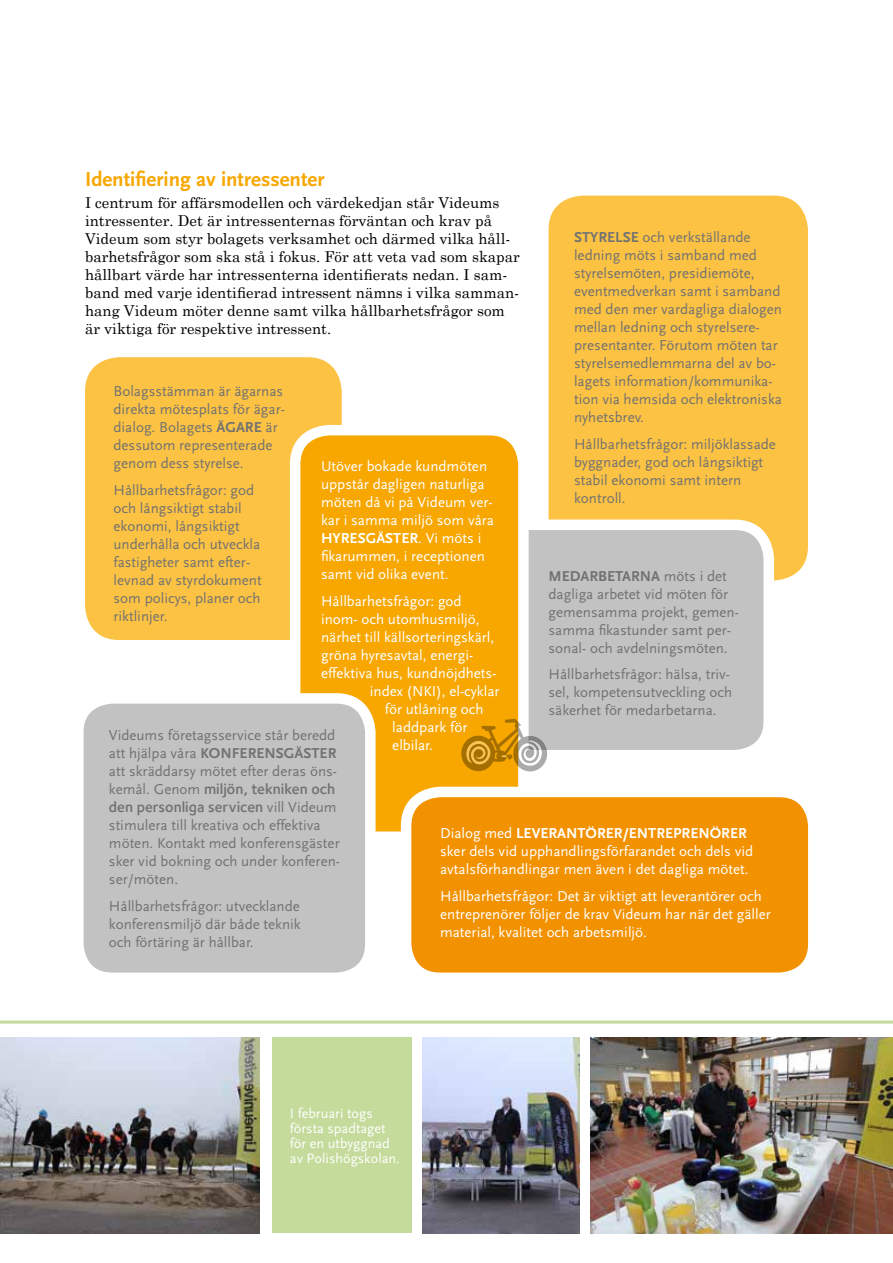
<style>
.page{position:relative;width:893px;height:1263px;background:#fff}
.page>*{position:absolute;margin:0;border:0;box-sizing:border-box;transform-origin:0 0}
.t1{font:700 21px "Scala Sans LF";color:#f7a700}
.t2{font:15px/18px "Scala Sans";color:#727271}
.t3{font:15px/18px "Scala Sans";color:#fff}
.t4{font:15px/18px "Century Schoolbook";color:#000}
.t5{font:600 15px/18px "Foundry Sterling";color:#727271}
.t6{font:700 15px "Scala Sans LF";color:#fff}
.t7{font:700 15px "Scala Sans LF";color:#727271}
.t8{font:14.25px/15px "Scala Sans";color:#fff}
.s1{font-family:"Scala Sans LF";font-weight:700}
.s2{font-family:"Scala Sans";font-weight:400}
</style>
<div class="page">
<hr style="left:0;top:1020px;width:893px;height:3px;background:#c4db9b">
<div style="left:549px;top:196px;width:259px;height:384px;background:#fcc243;border-radius:34px"></div>
<div style="left:85px;top:357px;width:257px;height:283px;background:#fcc243;border-radius:34px"></div>
<div style="left:463px;top:525px;width:306px;height:230px;background:#c2c2c2;border-radius:34px"></div>
<div style="left:458px;top:519px;width:316px;height:241px;border:10px solid #fff;border-radius:34px"></div>
<div style="left:295px;top:430px;width:228px;height:407px;background:#f7a700;border-radius:34px"></div>
<div style="left:290px;top:425px;width:239px;height:417px;border:10px solid #fff;border-radius:34px"></div>
<div style="left:78px;top:698px;width:292px;height:280px;background:#c2c2c2;border-radius:34px"></div>
<div style="left:73px;top:693px;width:303px;height:290px;border:10px solid #fff;border-radius:34px"></div>
<div style="left:406px;top:792px;width:407px;height:186px;background:#f39200;border-radius:34px"></div>
<div style="left:401px;top:787px;width:418px;height:196px;border:10px solid #fff;border-radius:34px"></div>
<svg style="left:461px;top:719px;width:86px;height:52px"></svg>
<div style="left:272px;top:1037px;width:139px;height:196px;background:#c4db9b"></div>
<img style="left:0;top:1037px;width:260px;height:196px">
<img style="left:590px;top:1037px;width:303px;height:196px">
<img style="left:423px;top:1037px;width:157px;height:196px">
<h1 class="t1" style="left:85px;top:167px;width:241px">Identifiering av intressenter</h1>
<p class="t4" style="left:85px;top:192px;width:436px">I centrum för affärsmodellen och värdekedjan står Videums intressenter. Det är intressenternas förväntan och krav på Videum som styr bolagets verksamhet och därmed vilka håll&shy;barhetsfrågor som ska stå i fokus. För att veta vad som skapar hållbart värde har intressenterna identifierats nedan. I sam&shy;band med varje identifierad intressent nämns i vilka samman&shy;hang Videum möter denne samt vilka hållbarhetsfrågor som är viktiga för respektive intressent.</p>
<p class="t2" style="left:574px;top:229px;width:210px"><span class="s1">STYRELSE</span> och verkställande ledning möts i samband med styrelsemöten, presidiemöte, eventmedverkan samt i samband med den mer vardagliga dialogen mellan ledning och styrelsere&shy;presentanter. Förutom möten tar styrelsemedlemmarna del av bo&shy;lagets information/kommunika&shy;tion via hemsida och elektroniska nyhetsbrev.</p>
<p class="t2" style="left:574px;top:435px;width:203px">Hållbarhetsfrågor: miljöklassade byggnader, god och långsiktigt stabil ekonomi samt intern kontroll.</p>
<p class="t2" style="left:114px;top:382px;width:173px">Bolagsstämman är ägarnas direkta mötesplats för ägar&shy;dialog. Bolagets <span class="s1">ÄGARE</span> är dessutom representerade genom dess styrelse.</p>
<p class="t2" style="left:114px;top:481px;width:150px">Hållbarhetsfrågor: god och långsiktigt stabil ekonomi, långsiktigt underhålla och utveckla fastigheter samt efter&shy;levnad av styrdokument som policys, planer och riktlinjer.</p>
<p class="t3" style="left:321px;top:458px;width:174px">Utöver bokade kundmöten uppstår dagligen naturliga möten då vi på Videum ver&shy;kar i samma miljö som våra</p>
<p class="t6" style="left:321px;top:530px;width:162px">HYRESGÄSTER<span class="s2">. Vi möts i</span></p>
<p class="t3" style="left:321px;top:548px;width:165px">fikarummen, i receptionen samt vid olika event.</p>
<p class="t3" style="left:321px;top:592px;width:142px">Hållbarhetsfrågor: god</p>
<p class="t3" style="left:321px;top:610px;width:160px">inom- och utomhusmiljö,</p>
<p class="t3" style="left:321px;top:628px;width:175px">närhet till källsorteringskärl,</p>
<p class="t3" style="left:321px;top:646px;width:154px">gröna hyresavtal, energi-</p>
<p class="t3" style="left:321px;top:664px;width:177px">effektiva hus, kundnöjdhets-</p>
<p class="t3" style="left:370px;top:682px;width:131px">index (NKI), el-cyklar</p>
<p class="t3" style="left:385px;top:700px;width:100px">för utlåning och</p>
<p class="t3" style="left:392px;top:718px;width:77px">laddpark för</p>
<p class="t3" style="left:392px;top:736px;width:42px">elbilar.</p>
<p class="t7" style="left:549px;top:568px;width:180px">MEDARBETARNA <span class="s2">möts i det</span></p>
<p class="t2" style="left:549px;top:585px;width:192px">dagliga arbetet vid möten för gemensamma projekt, gemen&shy;samma fikastunder samt per&shy;sonal- och avdelningsmöten.</p>
<p class="t2" style="left:549px;top:666px;width:185px">Hållbarhetsfrågor: hälsa, triv&shy;sel, kompetensutveckling och säkerhet för medarbetarna.</p>
<p class="t2" style="left:109px;top:727px;width:228px">Videums företagsservice står beredd</p>
<p class="t7" style="left:109px;top:745px;width:229px"><span class="s2">att hjälpa våra</span> KONFERENSGÄSTER</p>
<p class="t2" style="left:109px;top:763px;width:230px">att skräddarsy mötet efter deras öns-</p>
<p class="t5" style="left:109px;top:780px;width:229px"><span class="s2">kemål. Genom</span> miljön, tekniken och den personliga servicen <span class="s2">vill Videum</span></p>
<p class="t2" style="left:109px;top:817px;width:233px">stimulera till kreativa och effektiva möten. Kontakt med konferensgäster sker vid bokning och under konferen&shy;ser/möten.</p>
<p class="t2" style="left:109px;top:897px;width:193px;text-align:justify">Hållbarhetsfrågor: utvecklande konferensmiljö där både teknik och förtäring är hållbar.</p>
<p class="t6" style="left:440px;top:825px;width:308px"><span class="s2">Dialog med</span> LEVERANTÖRER/ENTREPRENÖRER</p>
<p class="t3" style="left:440px;top:843px;width:315px">sker dels vid upphandlingsförfarandet och dels vid avtalsförhandlingar men även i det dagliga mötet.</p>
<p class="t3" style="left:440px;top:887px;width:332px">Hållbarhetsfrågor: Det är viktigt att leverantörer och entreprenörer följer de krav Videum har när det gäller material, kvalitet och arbetsmiljö.</p>
<p class="t8" style="left:290px;top:1106px;width:111px">I februari togs första spadtaget för en utbyggnad av Polishögskolan.</p>
</div>
